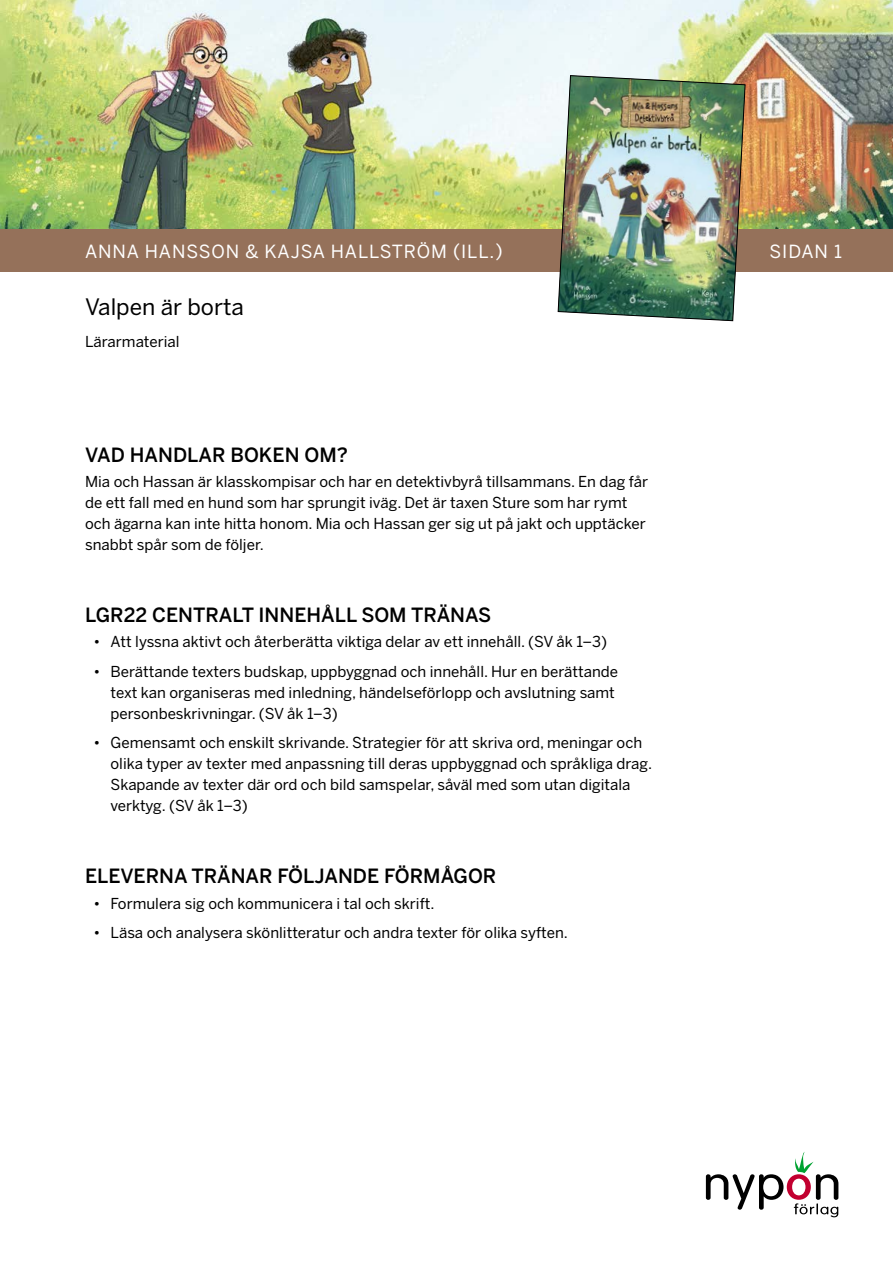
<style>
.page{position:relative;width:893px;height:1263px;background:#fff}
.page>*{position:absolute;margin:0;border:0;box-sizing:border-box;transform-origin:0 0}
.t1{font:22.5px "Benton Sans";color:#000}
.t2{font:500 19.5px "Benton Sans";color:#000}
.t3{font:18px "Benton Sans";letter-spacing:.05em;color:#fff}
.t4{font:15px/21px "Benton Sans";color:#000}
</style>
<div class="page">
<img style="left:0;top:0;width:893px;height:230px">
<div style="left:0;top:230px;width:893px;height:42px;background:#95715a"></div>
<img style="left:557px;top:75px;width:189px;height:246px">
<svg style="left:706px;top:1152px;width:132px;height:65px"></svg>
<p class="t3" style="left:85px;top:241px;width:419px">ANNA HANSSON &amp; KAJSA HALLSTRÖM (ILL.)</p>
<h1 class="t1" style="left:85px;top:294px;width:160px">Valpen är borta</h1>
<p class="t4" style="left:85px;top:331px;width:96px">Lärarmaterial</p>
<h2 class="t2" style="left:85px;top:443px;width:264px">VAD HANDLAR BOKEN OM?</h2>
<p class="t4" style="left:85px;top:471px;width:564px">Mia och Hassan är klasskompisar och har en detektivbyrå tillsammans. En dag får de ett fall med en hund som har sprungit iväg. Det är taxen Sture som har rymt och ägarna kan inte hitta honom. Mia och Hassan ger sig ut på jakt och upptäcker snabbt spår som de följer.</p>
<h2 class="t2" style="left:85px;top:603px;width:408px">LGR22 CENTRALT INNEHÅLL SOM TRÄNAS</h2>
<p class="t4" style="left:94px;top:631px;width:515px">• Att lyssna aktivt och återberätta viktiga delar av ett innehåll. (SV åk 1–3)</p>
<p class="t4" style="left:111px;top:661px;width:509px;text-indent:-17px">• Berättande texters budskap, uppbyggnad och innehåll. Hur en berättande text kan organiseras med inledning, händelseförlopp och avslutning samt personbeskrivningar. (SV åk 1–3)</p>
<p class="t4" style="left:111px;top:732px;width:543px;text-indent:-17px">• Gemensamt och enskilt skrivande. Strategier för att skriva ord, meningar och olika typer av texter med anpassning till deras uppbyggnad och språkliga drag.<br>Skapande av texter där ord och bild samspelar, såväl med som utan digitala verktyg. (SV åk 1–3)</p>
<h2 class="t2" style="left:85px;top:864px;width:413px">ELEVERNA TRÄNAR FÖLJANDE FÖRMÅGOR</h2>
<p class="t4" style="left:94px;top:893px;width:343px">• Formulera sig och kommunicera i tal och skrift.</p>
<p class="t4" style="left:94px;top:922px;width:476px">• Läsa och analysera skönlitteratur och andra texter för olika syften.</p>
<p class="t3" style="left:769px;top:241px;width:74px">SIDAN 1</p>
</div>
